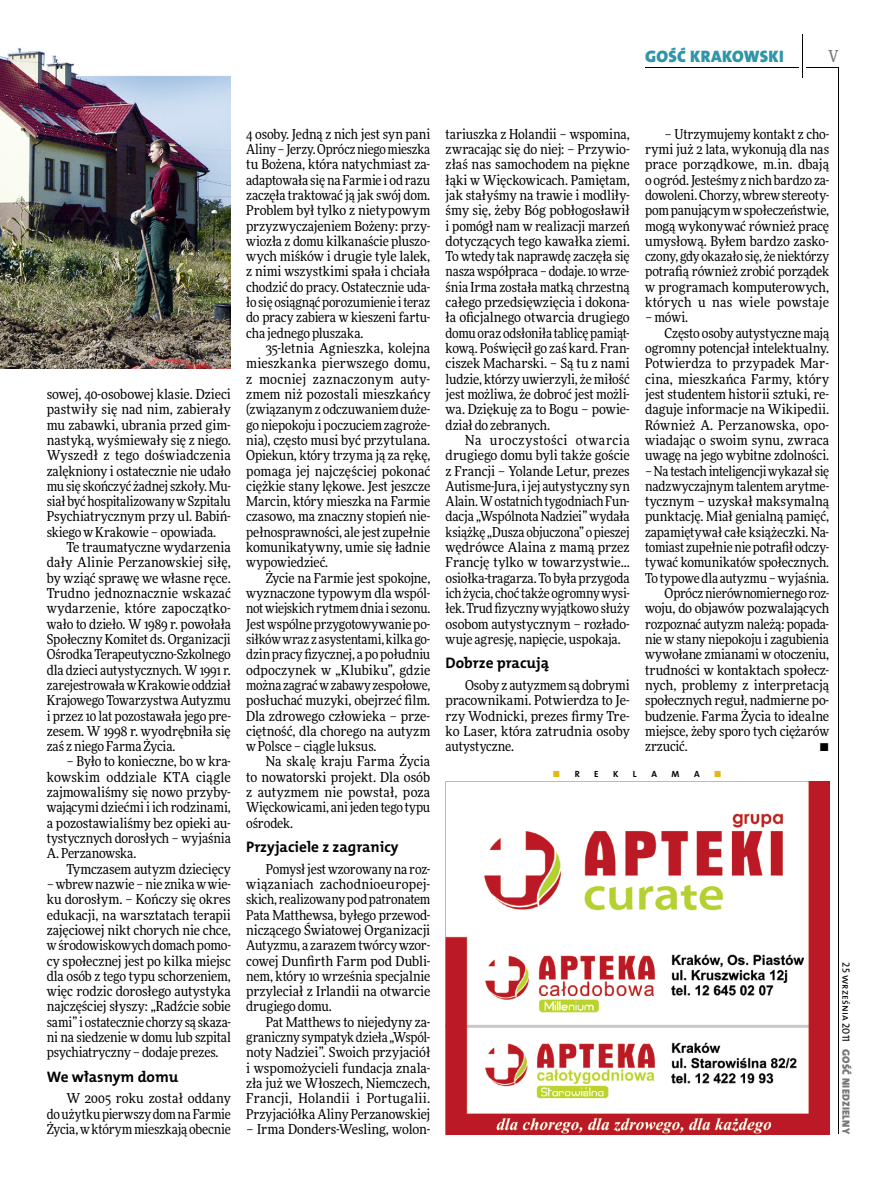
<style>
.page{position:relative;width:893px;height:1191px;background:#fff}
.page>*{position:absolute;margin:0;border:0;box-sizing:border-box;transform-origin:0 0}
.t1{font:16.65px "The Mix HP9 Blk";letter-spacing:.02em;color:#2f95a8}
.t2{font:500 16.5px "Freeday Narrow";color:#777778;scale:.9 1}
.t3{font:15.3px "The Mix HP7 Bld";color:#000}
.t4{font:13.65px/15.3px "Freeday Narrow News";letter-spacing:-.005em;color:#000;text-align:justify}
.t5{font:13.65px "Freeday Narrow News";letter-spacing:.015em;color:#000}
.t6{font:10.5px "The Mix HP9 Blk";letter-spacing:.025em;color:#777778}
.t7{font:10.5px "The Mix HP5 Plain";color:#000}
.t8{font:9px "The Mix HP7 Bld";color:#000}
.t9{font:9px "The Mix HP7 Bld";color:#e3b816}
.s1{color:#000}
</style>
<div class="page">
<hr style="left:806px;top:68px;width:33px;height:1px;background:#000">
<hr style="left:645px;top:68px;width:153px;height:1px;background:#000">
<hr style="left:838px;top:68px;width:1px;height:1066px;background:#000">
<hr style="left:802px;top:34px;width:1px;height:43px;background:#000">
<img style="left:0;top:48px;width:231px;height:320px">
<svg style="left:445px;top:781px;width:384px;height:353px"></svg>
<p class="t1" style="left:645px;top:46px;width:140px">GOŚĆ KRAKOWSKI</p>
<p class="t2" style="left:828px;top:46px;width:13px">V</p>
<p class="t4" style="left:47px;top:386px;width:186px">sowej, 40-osobowej klasie. Dzieci pastwiły się nad nim, zabierały mu zabawki, ubrania przed gim&shy;nastyką, wyśmiewały się z niego.<br>Wyszedł z tego doświadczenia zalękniony i ostatecznie nie udało mu się skończyć żadnej szkoły. Mu&shy;siał być hospitalizowany w Szpitalu Psychiatrycznym przy ul. Babiń&shy;skiego w Krakowie – opowiada.</p>
<p class="t4" style="left:47px;top:539px;width:186px;text-indent:20px">Te traumatyczne wydarzenia dały Alinie Perzanowskiej siłę, by wziąć sprawę we własne ręce.<br>Trudno jednoznacznie wskazać wydarzenie, które zapoczątko&shy;wało to dzieło. W 1989 r. powołała Społeczny Komitet ds. Organizacji Ośrodka Terapeutyczno-Szkolnego dla dzieci autystycznych. W 1991 r. zarejestrowała w Krakowie oddział Krajowego Towarzystwa Autyzmu i przez 10 lat pozostawała jego pre&shy;zesem. W 1998 r. wyodrębniła się zaś z niego Farma Życia.</p>
<p class="t4" style="left:47px;top:754px;width:186px;text-indent:20px">– Było to konieczne, bo w kra&shy;kowskim oddziale KTA ciągle zajmowaliśmy się nowo przyby&shy;wającymi dziećmi i ich rodzinami, a pozostawialiśmy bez opieki au&shy;tystycznych dorosłych – wyjaśnia A. Perzanowska.</p>
<p class="t4" style="left:66px;top:861px;width:166px">Tymczasem autyzm dziecięcy</p>
<p class="t4" style="left:47px;top:876px;width:186px">– wbrew nazwie – nie znika w wie&shy;ku dorosłym. – Kończy się okres edukacji, na warsztatach terapii zajęciowej nikt chorych nie chce, w środowiskowych domach pomo&shy;cy społecznej jest po kilka miejsc dla osób z tego typu schorzeniem, więc rodzic dorosłego autystyka najczęściej słyszy: „Radźcie sobie sami” i ostatecznie chorzy są skaza&shy;ni na siedzenie w domu lub szpital psychiatryczny – dodaje prezes.</p>
<p class="t3" style="left:47px;top:1066px;width:133px">We własnym domu</p>
<p class="t4" style="left:47px;top:1090px;width:186px;text-indent:20px">W 2005 roku został oddany do użytku pierwszy dom na Farmie Życia, w którym mieszkają obecnie</p>
<p class="t4" style="left:246px;top:126px;width:186px">4 osoby. Jedną z nich jest syn pani Aliny – Jerzy. Oprócz niego mieszka tu Bożena, która natychmiast za&shy;adaptowała się na Farmie i od razu zaczęła traktować ją jak swój dom.<br>Problem był tylko z nietypowym przyzwyczajeniem Bożeny: przy&shy;wiozła z domu kilkanaście pluszo&shy;wych miśków i drugie tyle lalek, z nimi wszystkimi spała i chciała chodzić do pracy. Ostatecznie uda&shy;ło się osiągnąć porozumienie i teraz do pracy zabiera w kieszeni fartu&shy;cha jednego pluszaka.</p>
<p class="t4" style="left:246px;top:340px;width:186px;text-indent:20px">35-letnia Agnieszka, kolejna mieszkanka pierwszego domu, z mocniej zaznaczonym auty&shy;zmem niż pozostali mieszkańcy (związanym z odczuwaniem duże&shy;go niepokoju i poczuciem zagroże&shy;nia), często musi być przytulana.<br>Opiekun, który trzyma ją za rękę, pomaga jej najczęściej pokonać ciężkie stany lękowe. Jest jeszcze Marcin, który mieszka na Farmie czasowo, ma znaczny stopień nie&shy;pełnosprawności, ale jest zupełnie komunikatywny, umie się ładnie wypowiedzieć.</p>
<p class="t4" style="left:246px;top:570px;width:186px;text-indent:20px">Życie na Farmie jest spokojne, wyznaczone typowym dla wspól&shy;not wiejskich rytmem dnia i sezonu.<br>Jest wspólne przygotowywanie po&shy;siłków wraz z asystentami, kilka go&shy;dzin pracy fizycznej, a po południu odpoczynek w „Klubiku”, gdzie można zagrać w zabawy zespołowe, posłuchać muzyki, obejrzeć film.<br>Dla zdrowego człowieka – prze&shy;ciętność, dla chorego na autyzm w Polsce – ciągle luksus.</p>
<p class="t4" style="left:246px;top:754px;width:186px;text-indent:20px">Na skalę kraju Farma Życia to nowatorski projekt. Dla osób z autyzmem nie powstał, poza Więckowicami, ani jeden tego typu ośrodek.</p>
<p class="t3" style="left:246px;top:837px;width:154px">Przyjaciele z zagranicy</p>
<p class="t4" style="left:246px;top:861px;width:186px;text-indent:20px">Pomysł jest wzorowany na roz&shy;wiązaniach zachodnioeuropej&shy;skich, realizowany pod patronatem Pata Matthewsa, byłego przewod&shy;niczącego Światowej Organizacji Autyzmu, a zarazem twórcy wzor&shy;cowej Dunfirth Farm pod Dubli&shy;nem, który 10 września specjalnie przyleciał z Irlandii na otwarcie drugiego domu.</p>
<p class="t4" style="left:246px;top:1014px;width:186px;text-indent:20px">Pat Matthews to niejedyny za&shy;graniczny sympatyk dzieła „Wspól&shy;noty Nadziei”. Swoich przyjaciół i wspomożycieli fundacja znala&shy;zła już we Włoszech, Niemczech, Francji, Holandii i Portugalii.<br>Przyjaciółka Aliny Perzanowskiej</p>
<p class="t4" style="left:246px;top:1121px;width:186px">– Irma Donders-Wesling, wolon-</p>
<p class="t4" style="left:446px;top:126px;width:186px">tariuszka z Holandii – wspomina, zwracając się do niej: – Przywio&shy;złaś nas samochodem na piękne łąki w Więckowicach. Pamiętam, jak stałyśmy na trawie i modliły&shy;śmy się, żeby Bóg pobłogosławił i pomógł nam w realizacji marzeń dotyczących tego kawałka ziemi.<br>To wtedy tak naprawdę zaczęła się nasza współpraca – dodaje. 10 wrze&shy;śnia Irma została matką chrzestną całego przedsięwzięcia i dokona&shy;ła oficjalnego otwarcia drugiego domu oraz odsłoniła tablicę pamiąt&shy;kową. Poświęcił go zaś kard. Fran&shy;ciszek Macharski. – Są tu z nami ludzie, którzy uwierzyli, że miłość jest możliwa, że dobroć jest możli&shy;wa. Dziękuję za to Bogu – powie&shy;dział do zebranych.</p>
<p class="t4" style="left:446px;top:432px;width:186px;text-indent:20px">Na uroczystości otwarcia drugiego domu byli także goście z Francji – Yolande Letur, prezes Autisme-Jura, i jej autystyczny syn Alain. W ostatnich tygodniach Fun&shy;dacja „Wspólnota Nadziei” wydała książkę „Dusza objuczona” o pieszej wędrówce Alaina z mamą przez Francję tylko w towarzystwie... osiołka-tragarza. To była przygoda ich życia, choć także ogromny wysi&shy;łek. Trud fizyczny wyjątkowo służy osobom autystycznym – rozłado&shy;wuje agresję, napięcie, uspokaja.</p>
<p class="t3" style="left:446px;top:653px;width:105px">Dobrze pracują</p>
<p class="t4" style="left:446px;top:677px;width:186px;text-indent:20px">Osoby z autyzmem są dobrymi pracownikami. Potwierdza to Je&shy;rzy Wodnicki, prezes firmy Tre&shy;ko Laser, która zatrudnia osoby autystyczne.</p>
<p class="t4" style="left:645px;top:126px;width:186px;text-indent:20px">– Utrzymujemy kontakt z cho&shy;rymi już 2 lata, wykonują dla nas prace porządkowe, m.in. dbają o ogród. Jesteśmy z nich bardzo za&shy;dowoleni. Chorzy, wbrew stereoty&shy;pom panującym w społeczeństwie, mogą wykonywać również pracę umysłową. Byłem bardzo zasko&shy;czony, gdy okazało się, że niektórzy potrafią również zrobić porządek w programach komputerowych, których u nas wiele powstaje</p>
<p class="t4" style="left:645px;top:310px;width:45px">– mówi.</p>
<p class="t4" style="left:665px;top:325px;width:166px">Często osoby autystyczne mają</p>
<p class="t4" style="left:645px;top:340px;width:186px">ogromny potencjał intelektualny.</p>
<p class="t4" style="left:645px;top:356px;width:186px">Potwierdza to przypadek Mar-</p>
<p class="t5" style="left:645px;top:370px;width:186px">cina, mieszkańca Farmy, który</p>
<p class="t4" style="left:645px;top:386px;width:186px">jest studentem historii sztuki, re-</p>
<p class="t4" style="left:645px;top:401px;width:186px">daguje informacje na Wikipedii.</p>
<p class="t4" style="left:645px;top:417px;width:186px">Również A. Perzanowska, opo-</p>
<p class="t4" style="left:645px;top:432px;width:186px">wiadając o swoim synu, zwraca</p>
<p class="t4" style="left:645px;top:447px;width:186px">uwagę na jego wybitne zdolności.</p>
<p class="t4" style="left:645px;top:463px;width:186px">– Na testach inteligencji wykazał się</p>
<p class="t4" style="left:645px;top:478px;width:186px">nadzwyczajnym talentem arytme-</p>
<p class="t4" style="left:645px;top:493px;width:186px">tycznym – uzyskał maksymalną</p>
<p class="t4" style="left:645px;top:509px;width:186px">punktację. Miał genialną pamięć,</p>
<p class="t4" style="left:645px;top:524px;width:186px">zapamiętywał całe książeczki. Na-</p>
<p class="t4" style="left:645px;top:539px;width:186px">tomiast zupełnie nie potrafił odczy-</p>
<p class="t4" style="left:645px;top:555px;width:186px">tywać komunikatów społecznych.</p>
<p class="t4" style="left:645px;top:570px;width:186px">To typowe dla autyzmu – wyjaśnia.</p>
<p class="t4" style="left:665px;top:585px;width:166px">Oprócz nierównomiernego roz-</p>
<p class="t4" style="left:645px;top:600px;width:186px">woju, do objawów pozwalających</p>
<p class="t4" style="left:645px;top:616px;width:186px">rozpoznać autyzm należą: popada-</p>
<p class="t4" style="left:645px;top:631px;width:186px">nie w stany niepokoju i zagubienia</p>
<p class="t4" style="left:645px;top:646px;width:186px">wywołane zmianami w otoczeniu,</p>
<p class="t4" style="left:645px;top:662px;width:186px">trudności w kontaktach społecz-</p>
<p class="t4" style="left:645px;top:677px;width:186px">nych, problemy z interpretacją</p>
<p class="t4" style="left:645px;top:692px;width:186px">społecznych reguł, nadmierne po-</p>
<p class="t4" style="left:645px;top:708px;width:186px">budzenie. Farma Życia to idealne</p>
<p class="t4" style="left:645px;top:723px;width:186px">miejsce, żeby sporo tych ciężarów</p>
<p class="t4" style="left:645px;top:738px;width:44px">zrzucić.</p>
<p class="t4" style="left:819px;top:738px;width:11px">•</p>
<p class="t9" style="left:553px;top:768px;width:29px">■ <span class="s1">R</span></p>
<p class="t8" style="left:594px;top:768px;width:6px">e</p>
<p class="t8" style="left:613px;top:768px;width:7px">K</p>
<p class="t8" style="left:633px;top:768px;width:5px">l</p>
<p class="t8" style="left:651px;top:768px;width:7px">A</p>
<p class="t8" style="left:672px;top:768px;width:9px">m</p>
<p class="t8" style="left:694px;top:768px;width:7px">A</p>
<p class="t9" style="left:714px;top:768px;width:9px">■</p>
<p class="t7" style="left:853px;top:962px;width:82px;rotate:90deg">25 września 2011</p>
<p class="t6" style="left:853px;top:1049px;width:86px;rotate:90deg">GOŚĆ NIEDZIELNY</p>
</div>
